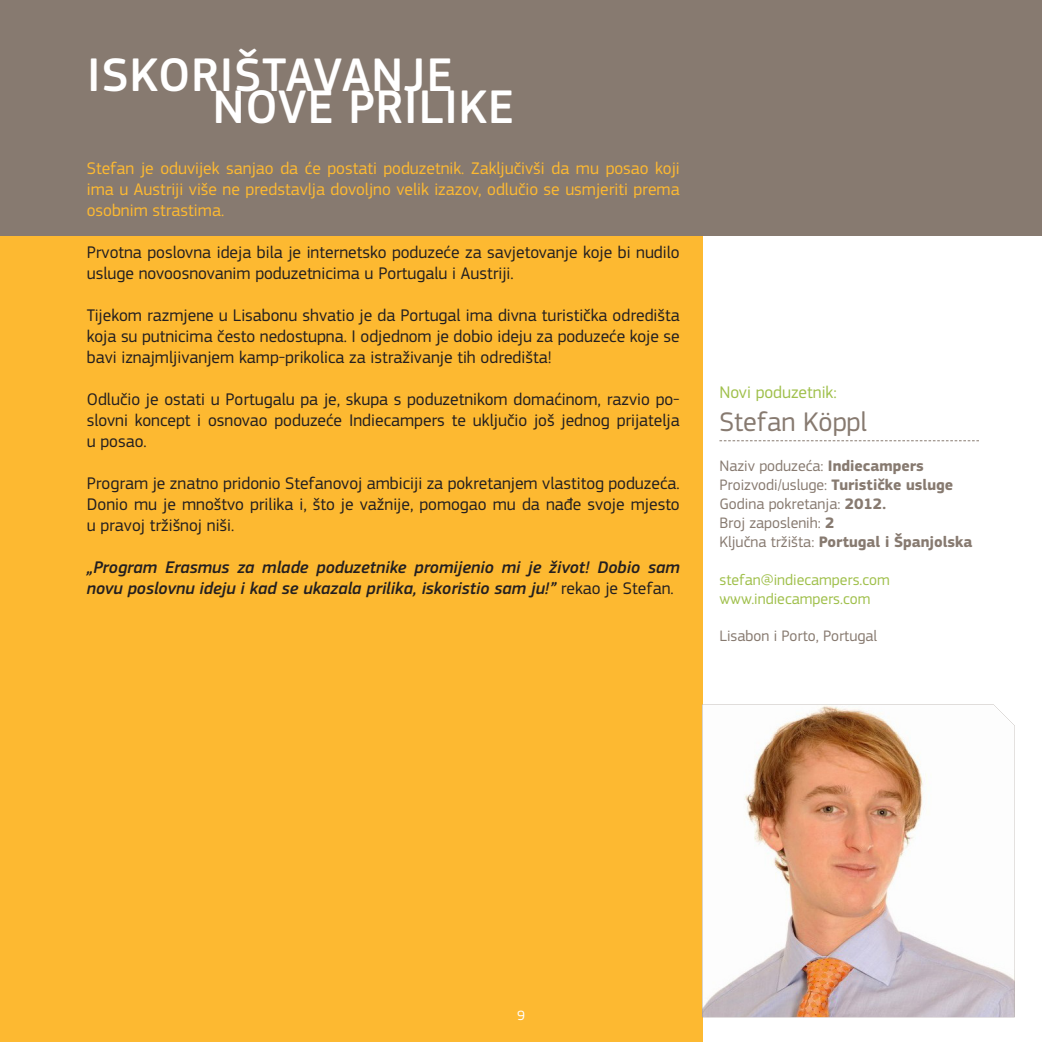
<style>
.page{position:relative;width:1042px;height:1042px;background:#fff}
.page>*{position:absolute;margin:0;border:0;box-sizing:border-box;transform-origin:0 0}
.t1{font:500 49px "EC Square Sans Pro";letter-spacing:.02em;color:#fff}
.t2{font:28px "EC Square Sans Pro";color:#877a70}
.t3{font:17.5px/21px "EC Square Sans Pro";color:#231f20;text-align:justify}
.t4{font:17.5px/21px "EC Square Sans Pro";color:#fdb931;text-align:justify}
.t5{font:italic 500 17.5px/21px "EC Square Sans Pro";color:#231f20}
.t6{font:17.5px "EC Square Sans Pro";color:#a0c04c}
.t7{font:15.75px "EC Square Sans Pro";color:#877a70}
.t8{font:15.75px "EC Square Sans Pro";color:#a0c04c}
.t9{font:700 15.75px "EC Square Sans Pro";color:#877a70}
.t10{font:14px "EC Square Sans Pro";color:#fff}
.s1{font-weight:400;font-style:normal}
.s2{font-weight:700}
.s3{font-weight:400}
</style>
<div class="page">
<div style="left:0;top:236px;width:702px;height:806px;background:#fdb931"></div>
<div style="left:0;top:0;width:1042px;height:236px;background:#877a70"></div>
<svg style="left:719px;top:440px;width:260px;height:1px"></svg>
<img style="left:702px;top:704px;width:312px;height:313px">
<p class="t1" style="left:87px;top:47px;width:367px">ISKORIŠTAVANJE</p>
<p class="t1" style="left:213px;top:78px;width:303px">NOVE PRILIKE</p>
<p class="t4" style="left:87px;top:158px;width:594px">Stefan je oduvijek sanjao da će postati poduzetnik. Zaključivši da mu posao koji ima u Austriji više ne predstavlja dovoljno velik izazov, odlučio se usmjeriti prema osobnim strastima.</p>
<p class="t3" style="left:87px;top:242px;width:594px">Prvotna poslovna ideja bila je internetsko poduzeće za savjetovanje koje bi nudilo usluge novoosnovanim poduzetnicima u Portugalu i Austriji.</p>
<p class="t3" style="left:87px;top:305px;width:594px">Tijekom razmjene u Lisabonu shvatio je da Portugal ima divna turistička odredišta koja su putnicima često nedostupna. I odjednom je dobio ideju za poduzeće koje se bavi iznajmljivanjem kamp-prikolica za istraživanje tih odredišta!</p>
<p class="t3" style="left:87px;top:389px;width:594px">Odlučio je ostati u Portugalu pa je, skupa s poduzetnikom domaćinom, razvio po&shy;slovni koncept i osnovao poduzeće Indiecampers te uključio još jednog prijatelja u posao.</p>
<p class="t3" style="left:87px;top:473px;width:594px">Program je znatno pridonio Stefanovoj ambiciji za pokretanjem vlastitog poduzeća.<br>Donio mu je mnoštvo prilika i, što je važnije, pomogao mu da nađe svoje mjesto u pravoj tržišnoj niši.</p>
<p class="t5" style="left:87px;top:557px;width:594px">„Program Erasmus za mlade poduzetnike promijenio mi je život! Dobio sam novu poslovnu ideju i kad se ukazala prilika, iskoristio sam ju!” <span class="s1">rekao je Stefan.</span></p>
<p class="t6" style="left:719px;top:382px;width:119px">Novi poduzetnik:</p>
<p class="t2" style="left:719px;top:406px;width:149px">Stefan Köppl</p>
<p class="t7" style="left:719px;top:457px;width:206px">Naziv poduzeća: <span class="s2">Indiecampers</span></p>
<p class="t7" style="left:719px;top:476px;width:235px">Proizvodi/usluge: <span class="s2">Turističke usluge</span></p>
<p class="t7" style="left:719px;top:494px;width:168px">Godina pokretanja: <span class="s2">2012.</span></p>
<p class="t7" style="left:719px;top:513px;width:117px">Broj zaposlenih: <span class="s2">2</span></p>
<p class="t9" style="left:719px;top:532px;width:255px"><span class="s3">Ključna tržišta:</span> Portugal i Španjolska</p>
<p class="t8" style="left:719px;top:570px;width:172px">stefan@indiecampers.com</p>
<p class="t8" style="left:719px;top:589px;width:152px">www.indiecampers.com</p>
<p class="t7" style="left:719px;top:627px;width:159px">Lisabon i Porto, Portugal</p>
<p class="t10" style="left:517px;top:1007px;width:9px">9</p>
</div>
